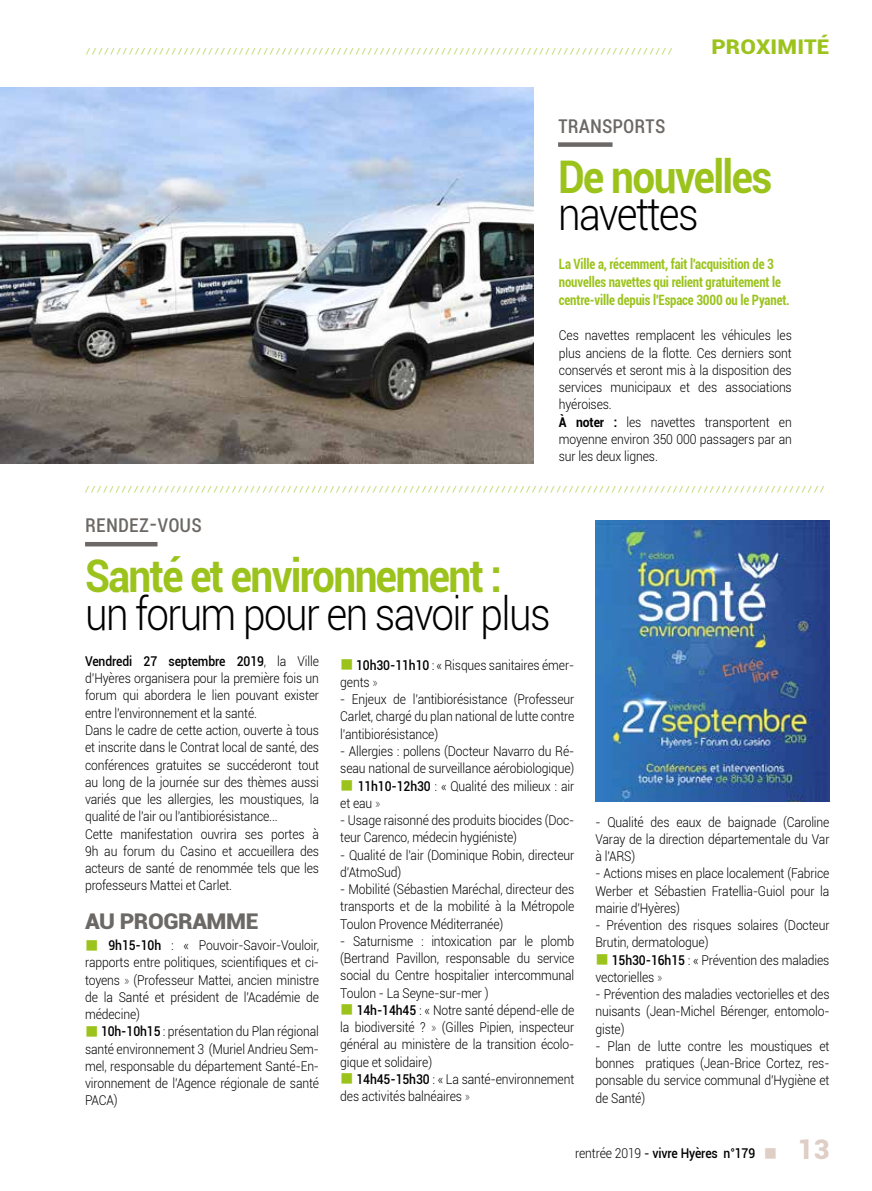
<style>
.page{position:relative;width:872px;height:1191px;background:#fff}
.page>*{position:absolute;margin:0;border:0;box-sizing:border-box;transform-origin:0 0}
.t1{font:700 45px "Roboto";letter-spacing:-.04em;color:#9bc31c;scale:.9 1}
.t2{font:300 45px "Roboto";letter-spacing:-.04em;color:#000;scale:.9 1}
.t3{font:condensed 24px "Roboto";color:#6c6865;scale:.9 1}
.t4{font:900 21.6px "Roboto";letter-spacing:-.02em;color:#6c6865;scale:1.06 1}
.t5{font:900 20.25px "Roboto";letter-spacing:.01em;color:#9bc31c;scale:1.11 1}
.t6{font:700 condensed 14.25px/18px "Roboto";letter-spacing:-.01em;color:#9bc31c;scale:.9 1}
.t7{font:300 13.5px/17.2px "Roboto";letter-spacing:-.01em;color:#000;scale:.9 1}
.t8{font:500 13.5px "Roboto";letter-spacing:-.01em;color:#000;scale:.9 1}
.t9{font:300 8.4px "Roboto";color:#9bc31c;scale:1.29 1}
.s1{font-weight:700}
.s2{font-weight:500}
.s3{color:#9bc31c}
.s4{font-weight:100}
.s5{font-weight:300}
.s6{font-weight:400}
.s7{color:#dfcec5}
.s8{font-weight:900;font-size:27px;color:#dfcec5}
</style>
<div class="page">
<hr style="left:85px;top:542px;width:72px;height:4px;background:#6c6865">
<img style="left:595px;top:520px;width:234px;height:281px">
<div style="left:558px;top:142px;width:54px;height:5px;background:#6c6865"></div>
<img style="left:0;top:87px;width:533px;height:376px">
<p class="t9" style="left:86px;top:45px;width:456px">////////////////////////////////////////////////////////////////////////////////////////////////</p>
<h3 class="t5" style="left:711px;top:32px;width:108px">PROXIMITÉ</h3>
<h2 class="t3" style="left:558px;top:107px;width:121px">transports</h2>
<h1 class="t1" style="left:558px;top:145px;width:239px">De nouvelles</h1>
<h1 class="t2" style="left:558px;top:183px;width:158px">navettes</h1>
<p class="t6" style="left:559px;top:254px;width:258px">La Ville a, récemment, fait l'acquisition de 3 nouvelles navettes qui relient gratuitement le centre-ville depuis l'Espace 3000 ou le Pyanet.</p>
<p class="t7" style="left:559px;top:326px;width:260px">Ces navettes remplacent les véhicules les plus anciens de la flotte. Ces derniers sont conservés et seront mis à la disposition des services municipaux et des associations hyéroises.<br><span class="s1">À noter :</span> les navettes transportent en moyenne environ 350 000 passagers par an sur les deux lignes.</p>
<p class="t9" style="left:85px;top:483px;width:574px">/////////////////////////////////////////////////////////////////////////////////////////////////////////////////////////</p>
<h2 class="t3" style="left:85px;top:507px;width:131px">rendez-vous</h2>
<h1 class="t1" style="left:85px;top:545px;width:465px">Santé et environnement :</h1>
<h1 class="t2" style="left:85px;top:583px;width:519px">un forum pour en savoir plus</h1>
<p class="t7" style="left:85px;top:652px;width:261px"><span class="s2">Vendredi 27 septembre 2019</span>, la Ville d’Hyères organisera pour la première fois un forum qui abordera le lien pouvant exister entre l'environnement et la santé.<br>Dans le cadre de cette action, ouverte à tous et inscrite dans le Contrat local de santé, des conférences gratuites se succéderont tout au long de la journée sur des thèmes aussi variés que les allergies, les moustiques, la qualité de l'air ou l'antibiorésistance...<br>Cette manifestation ouvrira ses portes à 9h au forum du Casino et accueillera des acteurs de santé de renommée tels que les professeurs Mattei et Carlet.</p>
<h3 class="t4" style="left:85px;top:905px;width:165px">AU PROGRAMME</h3>
<p class="t7" style="left:85px;top:936px;width:261px;text-align:justify"><span class="s3">■</span> <span class="s2">9h15-10h</span> : « Pouvoir-Savoir-Vouloir, rapports entre politiques, scientifiques et ci&shy;toyens <span class="s4">»</span> (Professeur Mattei, ancien ministre de la Santé et président de l'Académie de médecine)</p>
<p class="t7" style="left:85px;top:1022px;width:261px;text-align:justify"><span class="s3">■</span> <span class="s2">10h-10h15</span> : présentation du Plan régional santé environnement 3 (Muriel Andrieu Sem&shy;mel, responsable du département Santé-En&shy;vironnement de l'Agence régionale de santé PACA)</p>
<p class="t7" style="left:340px;top:656px;width:261px"><span class="s3">■</span> <span class="s2">10h30-11h10</span> : « Risques sanitaires émer&shy;gents <span class="s4">»</span></p>
<p class="t7" style="left:340px;top:690px;width:261px;text-align:justify">- Enjeux de l’antibiorésistance (Professeur Carlet, chargé du plan national de lutte contre l'antibiorésistance)</p>
<p class="t7" style="left:340px;top:742px;width:261px">- Allergies : pollens (Docteur Navarro du Ré&shy;seau national de surveillance aérobiologique)</p>
<p class="t7" style="left:340px;top:776px;width:261px"><span class="s3">■</span> <span class="s2">11h10-12h30</span> : « Qualité des milieux : air et eau <span class="s4">»</span></p>
<p class="t7" style="left:340px;top:811px;width:261px">- Usage raisonné des produits biocides (Doc&shy;teur Carenco, médecin hygiéniste)</p>
<p class="t7" style="left:340px;top:845px;width:261px">- Qualité de l'air (Dominique Robin, directeur d'AtmoSud)</p>
<p class="t7" style="left:340px;top:880px;width:261px;text-align:justify">- Mobilité (Sébastien Maréchal, directeur des transports et de la mobilité à la Métropole Toulon Provence Méditerranée)</p>
<p class="t7" style="left:340px;top:932px;width:261px;text-align:justify">- Saturnisme : intoxication par le plomb (Bertrand Pavillon, responsable du service social du Centre hospitalier intercommunal Toulon - La Seyne-sur-mer )</p>
<p class="t7" style="left:340px;top:1001px;width:261px;text-align:justify"><span class="s3">■</span> <span class="s2">14h-14h45</span> : « Notre santé dépend-elle de la biodiversité ? <span class="s4">»</span> (Gilles Pipien, inspecteur général au ministère de la transition écolo&shy;gique et solidaire)</p>
<p class="t7" style="left:340px;top:1070px;width:261px"><span class="s3">■</span> <span class="s2">14h45-15h30</span> : « La santé-environnement des activités balnéaires <span class="s4">»</span></p>
<p class="t7" style="left:595px;top:812px;width:261px;text-align:justify">- Qualité des eaux de baignade (Caroline Varay de la direction départementale du Var à l'ARS)</p>
<p class="t7" style="left:595px;top:864px;width:261px;text-align:justify">- Actions mises en place localement (Fabrice Werber et Sébastien Fratellia-Guiol pour la mairie d'Hyères)</p>
<p class="t7" style="left:595px;top:916px;width:261px">- Prévention des risques solaires (Docteur<br>Brutin, dermatologue)</p>
<p class="t7" style="left:595px;top:950px;width:261px"><span class="s3">■</span> <span class="s2">15h30-16h15</span> : « Prévention des maladies vectorielles <span class="s4">»</span></p>
<p class="t7" style="left:595px;top:985px;width:261px;text-align:justify">- Prévention des maladies vectorielles et des nuisants (Jean-Michel Bérenger, entomolo&shy;giste)</p>
<p class="t7" style="left:595px;top:1037px;width:261px;text-align:justify">- Plan de lutte contre les moustiques et bonnes pratiques (Jean-Brice Cortez, res&shy;ponsable du service communal d'Hygiène et de Santé)</p>
<p class="t8" style="left:575px;top:1143px;width:284px"><span class="s5">rentrée 2019</span> <span class="s6">-</span> vivre Hyères n°179 <span class="s7">■</span> <span class="s8">13</span></p>
</div>
